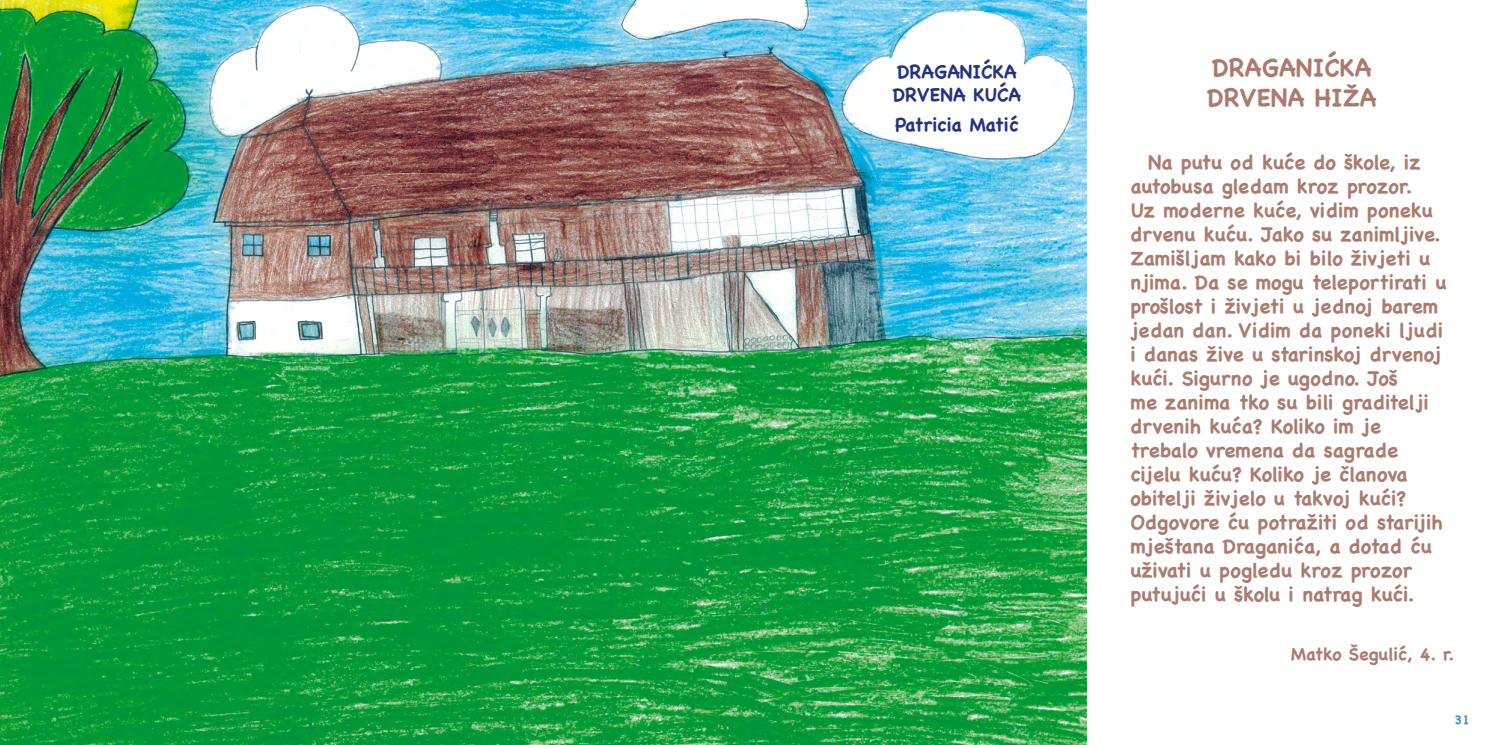
<style>
.page{position:relative;width:1489px;height:745px;background:#fff}
.page>*{position:absolute;margin:0;border:0;box-sizing:border-box;transform-origin:0 0}
.t1{font:700 25px/30px "Chalkboard SE";color:#ab7b6e}
.t2{font:700 20px/24px "Chalkboard SE";color:#ab7b6e}
.t3{font:700 18.75px/22.5px "Chalkboard SE";color:#223382}
.t4{font:700 17.5px "Chalkboard SE";color:#ab7b6e}
.t5{font:700 12.5px "Chalkboard SE";color:#4a8ec6}
</style>
<div class="page">
<img style="left:0;top:0;width:1085px;height:744px">
<p class="t3" style="left:892px;top:61px;width:130px">DRAGANIĆKA<br>DRVENA KUĆA</p>
<p class="t3" style="left:895px;top:113px;width:125px">Patricia Matić</p>
<p class="t1" style="left:1207px;top:53px;width:171px">DRAGANIĆKA<br>DRVENA HIŽA</p>
<p class="t2" style="left:1130px;top:149px;width:317px;text-indent:18px">Na putu od kuće do škole, iz autobusa gledam kroz prozor.<br>Uz moderne kuće, vidim poneku drvenu kuću. Jako su zanimljive.<br>Zamišljam kako bi bilo živjeti u njima. Da se mogu teleportirati u prošlost i živjeti u jednoj barem jedan dan. Vidim da poneki ljudi i danas žive u starinskoj drvenoj kući. Sigurno je ugodno. Još<br>me zanima tko su bili graditelji drvenih kuća? Koliko im je trebalo vremena da sagrade cijelu kuću? Koliko je članova obitelji živjelo u takvoj kući?<br>Odgovore ću potražiti od starijih mještana Draganića, a dotad ću uživati u pogledu kroz prozor putujući u školu i natrag kući.</p>
<p class="t4" style="left:1291px;top:643px;width:165px">Matko Šegulić, 4. r.</p>
<p class="t5" style="left:1454px;top:711px;width:17px">31</p>
</div>
